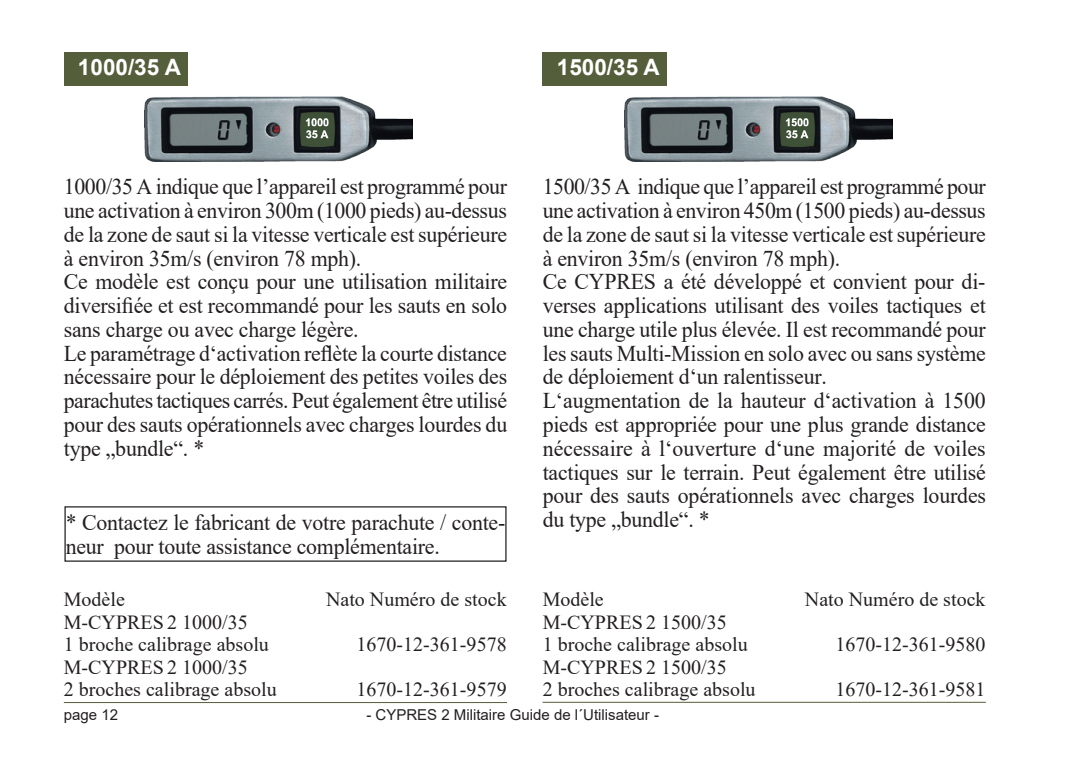
<style>
.page{position:relative;width:1078px;height:773px;background:#fff}
.page>*{position:absolute;margin:0;border:0;box-sizing:border-box;transform-origin:0 0}
.t1{font:22.5px/23.8px "Times New Roman";letter-spacing:-.01em;color:#231f20}
.t2{font:700 22.5px "Arial";color:#fff}
.t3{font:20px/22.5px "Times New Roman";color:#231f20}
.t4{font:15px "Arial";color:#231f20}
</style>
<div class="page">
<hr style="left:542px;top:701px;width:443px;height:1px;background:#545e3a">
<hr style="left:64px;top:702px;width:443px;height:1px;background:#545e3a">
<div style="left:64px;top:52px;width:123px;height:33px;background:#545e3a"></div>
<div style="left:542px;top:52px;width:124px;height:33px;background:#545e3a"></div>
<img style="left:145px;top:96px;width:268px;height:66px">
<img style="left:624px;top:96px;width:268px;height:66px">
<div style="left:64px;top:506px;width:442px;height:55px;border:1px solid #231f20"></div>
<p class="t2" style="left:78px;top:51px;width:104px">1000/35 A</p>
<p class="t2" style="left:556px;top:51px;width:104px">1500/35 A</p>
<p class="t1" style="left:64px;top:174px;width:445px">1000/35 A indique que l’appareil est programmé pour une activation à environ 300m (1000 pieds) au-dessus de la zone de saut si la vitesse verticale est supérieure à environ 35m/s (environ 78 mph).<br>Ce modèle est conçu pour une utilisation militaire diversifiée et est recommandé pour les sauts en solo sans charge ou avec charge légère.<br>Le paramétrage d‘activation reflète la courte distance nécessaire pour le déploiement des petites voiles des parachutes tactiques carrés. Peut également être utilisé pour des sauts opérationnels avec charges lourdes du type „bundle“. *</p>
<p class="t1" style="left:66px;top:509px;width:441px">* Contactez le fabricant de votre parachute / conte&shy;neur pour toute assistance complémentaire.</p>
<p class="t3" style="left:64px;top:587px;width:63px">Modèle</p>
<p class="t3" style="left:326px;top:587px;width:182px">Nato Numéro de stock</p>
<p class="t3" style="left:64px;top:610px;width:206px">M-CYPRES 2 1000/35<br>1 broche calibrage absolu</p>
<p class="t3" style="left:356px;top:632px;width:151px">1670-12-361-9578</p>
<p class="t3" style="left:64px;top:655px;width:214px">M-CYPRES 2 1000/35<br>2 broches calibrage absolu</p>
<p class="t3" style="left:356px;top:677px;width:151px">1670-12-361-9579</p>
<p class="t1" style="left:542px;top:174px;width:445px">1500/35 A indique que l’appareil est programmé pour une activation à environ 450m (1500 pieds) au-dessus de la zone de saut si la vitesse verticale est supérieure à environ 35m/s (environ 78 mph).<br>Ce CYPRES a été développé et convient pour di&shy;verses applications utilisant des voiles tactiques et une charge utile plus élevée. Il est recommandé pour les sauts Multi-Mission en solo avec ou sans système de déploiement d‘un ralentisseur.<br>L‘augmentation de la hauteur d‘activation à 1500 pieds est appropriée pour une plus grande distance nécessaire à l‘ouverture d‘une majorité de voiles tactiques sur le terrain. Peut également être utilisé pour des sauts opérationnels avec charges lourdes du type „bundle“. *</p>
<p class="t3" style="left:542px;top:587px;width:63px">Modèle</p>
<p class="t3" style="left:804px;top:587px;width:182px">Nato Numéro de stock</p>
<p class="t3" style="left:542px;top:610px;width:206px">M-CYPRES 2 1500/35<br>1 broche calibrage absolu</p>
<p class="t3" style="left:835px;top:632px;width:151px">1670-12-361-9580</p>
<p class="t3" style="left:542px;top:655px;width:214px">M-CYPRES 2 1500/35<br>2 broches calibrage absolu</p>
<p class="t3" style="left:835px;top:677px;width:151px">1670-12-361-9581</p>
<p class="t4" style="left:64px;top:704px;width:56px">page 12</p>
<p class="t4" style="left:366px;top:704px;width:294px">- CYPRES 2 Militaire Guide de l´Utilisateur -</p>
</div>
